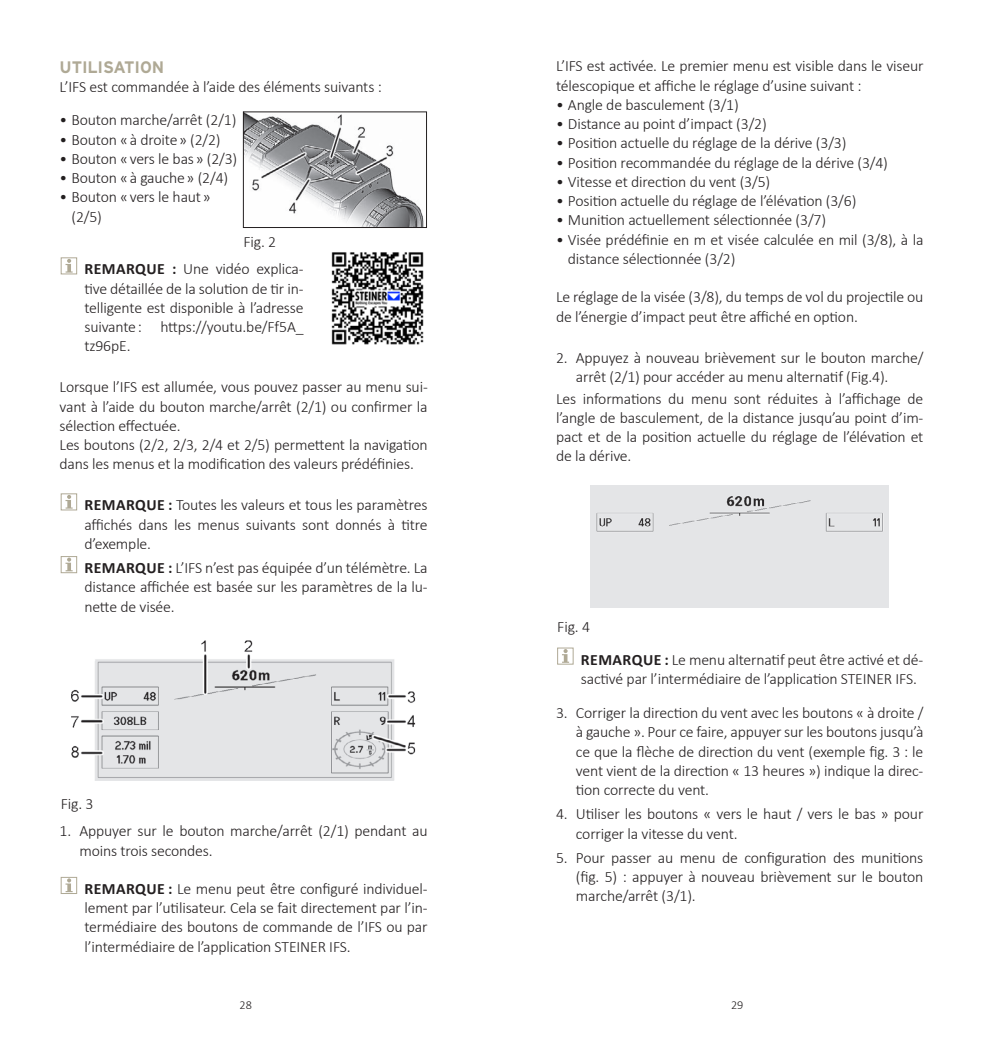
<style>
.page{position:relative;width:983px;height:1042px;background:#fff}
.page>*{position:absolute;margin:0;border:0;box-sizing:border-box;transform-origin:0 0}
.t1{font:700 16.62px "Interstate";letter-spacing:-.01em;color:#afa995}
.t2{font:300 15.75px/19.2px "Calibri";letter-spacing:-.01em;color:#231f20}
.t3{font:300 12.25px "Calibri";color:#231f20}
.s1{font-weight:700}
</style>
<div class="page">
<svg style="left:65px;top:259px;width:8px;height:13px"></svg>
<div style="left:61px;top:257px;width:16px;height:17px;border:1px solid #afa995"></div>
<svg style="left:65px;top:495px;width:8px;height:13px"></svg>
<div style="left:61px;top:493px;width:16px;height:17px;border:1px solid #afa995"></div>
<svg style="left:65px;top:558px;width:8px;height:13px"></svg>
<div style="left:61px;top:556px;width:16px;height:17px;border:1px solid #afa995"></div>
<img style="left:71px;top:640px;width:345px;height:140px">
<svg style="left:65px;top:879px;width:8px;height:13px"></svg>
<div style="left:61px;top:877px;width:16px;height:17px;border:1px solid #afa995"></div>
<img style="left:245px;top:113px;width:179px;height:113px">
<div style="left:243px;top:111px;width:184px;height:117px;border:1px solid #231f20"></div>
<img style="left:331px;top:252px;width:93px;height:93px">
<div style="left:590px;top:485px;width:298px;height:123px;background:#e4e5e7"></div>
<svg style="left:562px;top:650px;width:7px;height:12px"></svg>
<div style="left:557px;top:648px;width:16px;height:16px;border:1px solid #afa995"></div>
<p class="t1" style="left:60px;top:58px;width:106px">UTILISATION</p>
<p class="t2" style="left:60px;top:77px;width:324px">L’IFS est commandée à l’aide des éléments suivants :</p>
<p class="t2" style="left:60px;top:110px;width:178px">• Bouton marche/arrêt (2/1)</p>
<p class="t2" style="left:60px;top:129px;width:162px">• Bouton «à droite» (2/2)</p>
<p class="t2" style="left:60px;top:148px;width:179px">• Bouton «vers le bas» (2/3)</p>
<p class="t2" style="left:60px;top:168px;width:170px">• Bouton «à gauche» (2/4)</p>
<p class="t2" style="left:71px;top:187px;width:141px;text-indent:-12px">• Bouton «vers le haut» (2/5)</p>
<p class="t2" style="left:84px;top:227px;width:221px;line-height:27.3px;text-indent:159px">Fig. 2<br><span class="s1">REMARQUE :</span> Une vidéo explica-</p>
<p class="t2" style="left:84px;top:278px;width:221px;text-align:justify">tive détaillée de la solution de tir in&shy;telligente est disponible à l’adresse suivante: https://youtu.be/Ff5A_ tz96pE.</p>
<p class="t2" style="left:60px;top:377px;width:369px">Lorsque l’IFS est allumée, vous pouvez passer au menu sui&shy;vant à l’aide du bouton marche/arrêt (2/1) ou confirmer la sélection effectuée.<br>Les boutons (2/2, 2/3, 2/4 et 2/5) permettent la navigation dans les menus et la modification des valeurs prédéfinies.</p>
<p class="t2" style="left:84px;top:495px;width:345px;text-align:justify"><span class="s1">REMARQUE :</span> Toutes les valeurs et tous les paramètres affichés dans les menus suivants sont donnés à titre d’exemple.</p>
<p class="t2" style="left:84px;top:557px;width:345px;text-align:justify"><span class="s1">REMARQUE :</span> L’IFS n’est pas équipée d’un télémètre. La distance affichée est basée sur les paramètres de la lu&shy;nette de visée.</p>
<p class="t2" style="left:61px;top:793px;width:34px">Fig. 3</p>
<p class="t2" style="left:79px;top:821px;width:350px;text-indent:-20px">1. Appuyer sur le bouton marche/arrêt (2/1) pendant au moins trois secondes.</p>
<p class="t2" style="left:84px;top:878px;width:345px;text-align:justify"><span class="s1">REMARQUE :</span> Le menu peut être configuré individuel&shy;lement par l’utilisateur. Cela se fait directement par l’in&shy;termédiaire des boutons de commande de l’IFS ou par l’intermédiaire de l’application STEINER IFS.</p>
<p class="t2" style="left:556px;top:56px;width:369px">L’IFS est activée. Le premier menu est visible dans le viseur télescopique et affiche le réglage d’usine suivant :</p>
<p class="t2" style="left:556px;top:94px;width:184px">• Angle de basculement (3/1)</p>
<p class="t2" style="left:556px;top:113px;width:212px">• Distance au point d’impact (3/2)</p>
<p class="t2" style="left:556px;top:133px;width:292px">• Position actuelle du réglage de la dérive (3/3)</p>
<p class="t2" style="left:556px;top:152px;width:333px">• Position recommandée du réglage de la dérive (3/4)</p>
<p class="t2" style="left:556px;top:171px;width:216px">• Vitesse et direction du vent (3/5)</p>
<p class="t2" style="left:556px;top:190px;width:302px">• Position actuelle du réglage de l’élévation (3/6)</p>
<p class="t2" style="left:556px;top:210px;width:271px">• Munition actuellement sélectionnée (3/7)</p>
<p class="t2" style="left:567px;top:229px;width:357px;text-indent:-12px">• Visée prédéfinie en m et visée calculée en mil (3/8), à la distance sélectionnée (3/2)</p>
<p class="t2" style="left:556px;top:287px;width:369px">Le réglage de la visée (3/8), du temps de vol du projectile ou de l’énergie d’impact peut être affiché en option.</p>
<p class="t2" style="left:575px;top:347px;width:349px;text-indent:-20px">2. Appuyez à nouveau brièvement sur le bouton marche/ arrêt (2/1) pour accéder au menu alternatif (Fig.4).</p>
<p class="t2" style="left:556px;top:388px;width:369px;text-align:justify">Les informations du menu sont réduites à l’affichage de l’angle de basculement, de la distance jusqu’au point d’im&shy;pact et de la position actuelle du réglage de l’élévation et de la dérive.</p>
<p class="t2" style="left:580px;top:610px;width:344px;line-height:32.6px;text-indent:-24px">Fig. 4<br><span class="s1">REMARQUE :</span> Le menu alternatif peut être activé et dé-</p>
<p class="t2" style="left:580px;top:668px;width:337px">sactivé par l’intermédiaire de l’application STEINER IFS.</p>
<p class="t2" style="left:575px;top:702px;width:349px;text-align:justify;text-indent:-20px">3. Corriger la direction du vent avec les boutons « à droite / à gauche ». Pour ce faire, appuyer sur les boutons jusqu’à ce que la flèche de direction du vent (exemple fig. 3 : le vent vient de la direction « 13 heures ») indique la direc&shy;tion correcte du vent.</p>
<p class="t2" style="left:575px;top:804px;width:349px;text-indent:-20px">4. Utiliser les boutons « vers le haut / vers le bas » pour corriger la vitesse du vent.</p>
<p class="t2" style="left:575px;top:847px;width:349px;text-align:justify;text-indent:-20px">5. Pour passer au menu de configuration des munitions (fig. 5) : appuyer à nouveau brièvement sur le bouton marche/arrêt (3/1).</p>
<p class="t3" style="left:239px;top:997px;width:14px">28</p>
<p class="t3" style="left:730px;top:997px;width:14px">29</p>
</div>
